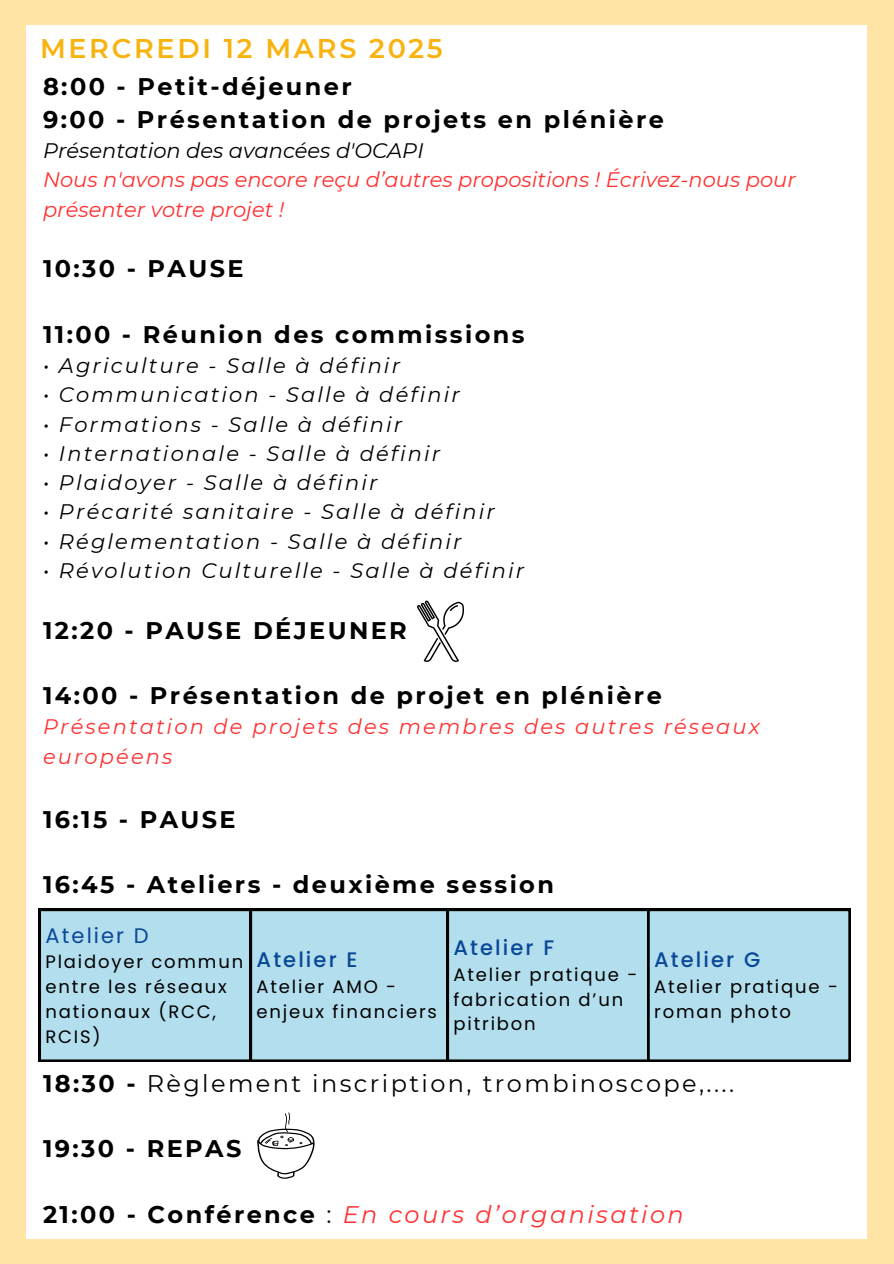
<style>
.page{position:relative;width:894px;height:1264px;background:#fff}
.page>*{position:absolute;margin:0;border:0;box-sizing:border-box;transform-origin:0 0}
.t1{font:600 27px "Montserrat";letter-spacing:.1em;color:#f9b30f}
.t2{font:700 24px/32.7px "Montserrat";letter-spacing:.1em;color:#000}
.t3{font:24px "Montserrat";letter-spacing:.1em;color:#000}
.t4{font:italic 24px "Montserrat";letter-spacing:.1em;color:#ff3131}
.t5{font:italic 21px "Montserrat";letter-spacing:.1em;color:#000}
.t6{font:italic 21px/29.2px "Montserrat";color:#ff3131}
.t7{font:italic 21px/29.2px "Montserrat";letter-spacing:.1em;color:#ff3131}
.t8{font:500 21px "Poppins";letter-spacing:.1em;color:#094897}
.t9{font:21px "Poppins";letter-spacing:.1em;color:#094897}
.t10{font:18px/24.8px "Poppins";letter-spacing:.1em;color:#000}
.s1{color:#000}
.s2{font-weight:700}
.s3{font-weight:700;font-style:normal;color:#000}
.s4{font-style:normal;color:#000}
</style>
<div class="page">
<div style="left:0;top:0;width:893px;height:1263px;background:#ffe4a5"></div>
<div style="left:27px;top:25px;width:839px;height:1213px;background:#fff"></div>
<svg style="left:417px;top:600px;width:47px;height:62px"></svg>
<svg style="left:257px;top:1112px;width:57px;height:66px"></svg>
<svg style="left:39px;top:908px;width:810px;height:153px;background:#a0c7d4"></svg>
<p class="t1" style="left:40px;top:32px;width:404px">MERCREDI 12 MARS 2025</p>
<h5 class="t2" style="left:43px;top:70px;width:622px">8:00 - Petit-déjeuner<br>9:00 - Présentation de projets en plénière</h5>
<h5 class="t6" style="left:43px;top:136px;width:754px"><span class="s1">Présentation des avancées d'OCAPI<br></span>Nous n'avons pas encore reçu d’autres propositions ! Écrivez-nous pour présenter votre projet !</h5>
<h2 class="t2" style="left:43px;top:252px;width:202px">10:30 - PAUSE</h2>
<h5 class="t2" style="left:43px;top:318px;width:483px">11:00 - Réunion des commissions</h5>
<h5 class="t5" style="left:43px;top:353px;width:358px">• Agriculture - Salle à définir</h5>
<h5 class="t5" style="left:43px;top:382px;width:418px">• Communication - Salle à définir</h5>
<h5 class="t5" style="left:43px;top:411px;width:361px">• Formations - Salle à définir</h5>
<h5 class="t5" style="left:43px;top:440px;width:398px">• Internationale - Salle à définir</h5>
<h5 class="t5" style="left:43px;top:470px;width:336px">• Plaidoyer - Salle à définir</h5>
<h5 class="t5" style="left:43px;top:499px;width:453px">• Précarité sanitaire - Salle à définir</h5>
<h5 class="t5" style="left:43px;top:528px;width:420px">• Réglementation - Salle à définir</h5>
<h5 class="t5" style="left:43px;top:557px;width:482px">• Révolution Culturelle - Salle à définir</h5>
<h2 class="t2" style="left:43px;top:613px;width:365px">12:20 - PAUSE DÉJEUNER</h2>
<h5 class="t2" style="left:43px;top:679px;width:620px">14:00 - Présentation de projet en plénière</h5>
<h5 class="t7" style="left:43px;top:712px;width:718px">Présentation de projets des membres des autres réseaux européens</h5>
<h2 class="t2" style="left:43px;top:802px;width:194px">16:15 - PAUSE</h2>
<p class="t2" style="left:43px;top:868px;width:512px">16:45 - Ateliers - deuxième session</p>
<p class="t9" style="left:45px;top:920px;width:105px">Atelier D</p>
<p class="t10" style="left:45px;top:949px;width:199px">Plaidoyer commun entre les réseaux nationaux (RCC,<br>RCIS)</p>
<p class="t8" style="left:256px;top:945px;width:102px">Atelier E</p>
<p class="t10" style="left:256px;top:974px;width:182px">Atelier AMO - enjeux financiers</p>
<p class="t8" style="left:453px;top:932px;width:102px">Atelier F</p>
<p class="t10" style="left:453px;top:962px;width:185px">Atelier pratique - fabrication d’un pitribon</p>
<h4 class="t8" style="left:654px;top:945px;width:107px">Atelier G</h4>
<h2 class="t10" style="left:654px;top:974px;width:185px">Atelier pratique - roman photo</h2>
<p class="t3" style="left:43px;top:1068px;width:692px"><span class="s2">18:30 -</span> Règlement inscription, trombinoscope,....</p>
<p class="t2" style="left:43px;top:1132px;width:200px">19:30 - REPAS</p>
<p class="t4" style="left:43px;top:1199px;width:642px"><span class="s3">21:00 - Conférence</span> <span class="s4">:</span> En cours d’organisation</p>
</div>
